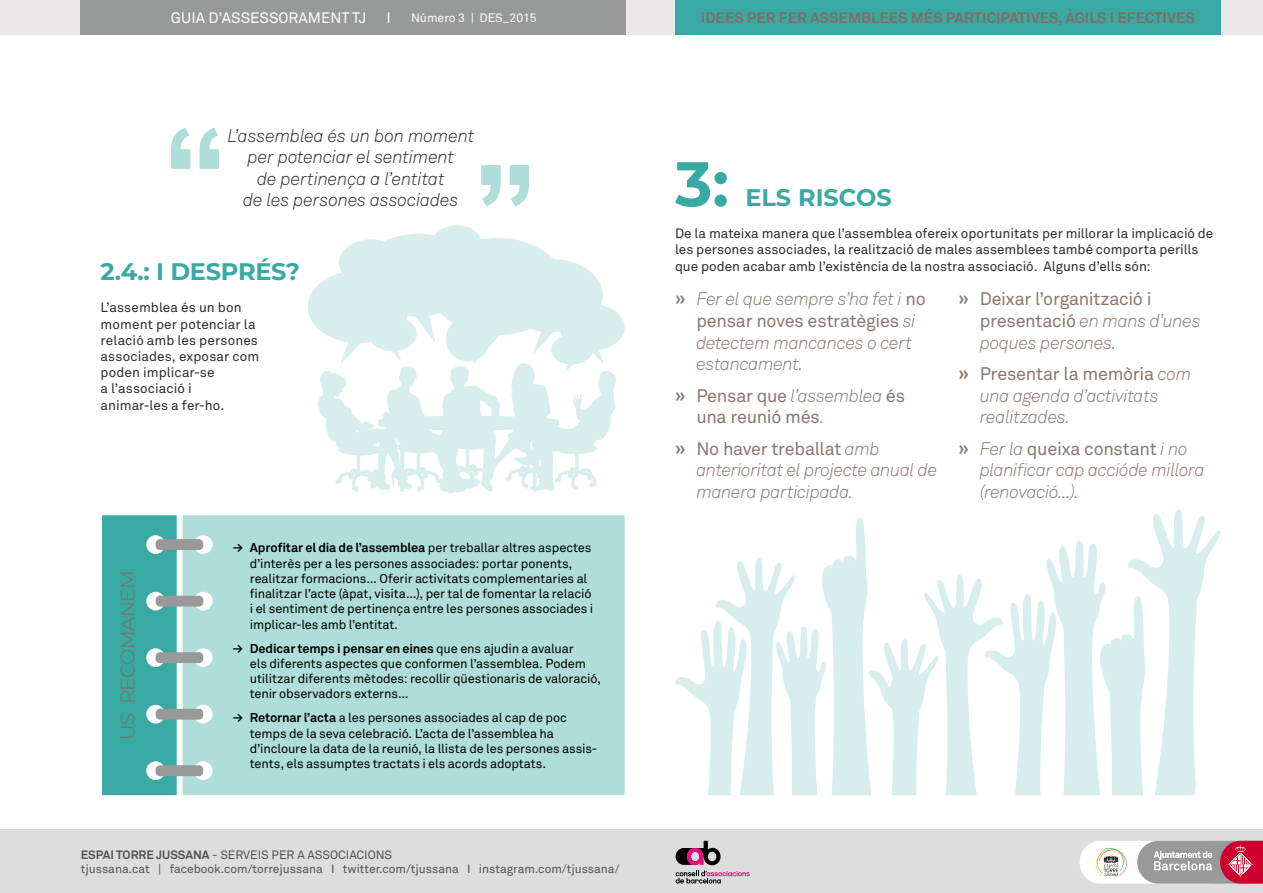
<style>
.page{position:relative;width:1263px;height:893px;background:#fff}
.page>*{position:absolute;margin:0;border:0;box-sizing:border-box;transform-origin:0 0}
.t1{font:700 63px "Montserrat";color:#38a9a3}
.t2{font:700 24px "Montserrat";letter-spacing:-.01em;color:#38a9a3}
.t3{font:300 19.5px "Montserrat";letter-spacing:-.02em;color:#816c63}
.t4{font:italic 18px/21.6px "Akkurat Light Pro";letter-spacing:-.02em;color:#8c776d}
.t5{font:18px/21.6px "Akkurat Pro";letter-spacing:-.015em;color:#8c776d}
.t6{font:italic 18px/21.6px "Akkurat Light Pro";letter-spacing:-.01em;color:#2c2c2b;text-align:center}
.t7{font:700 15px "Akkurat Pro";color:#816c63}
.t8{font:15px "Akkurat Pro";color:#fffefd}
.t9{font:13.5px/16.2px "Akkurat Pro";letter-spacing:.005em;color:#2c2c2b}
.t10{font:12.75px/15.3px "Akkurat Pro";letter-spacing:-.01em;color:#000}
.t11{font:12.15px "Akkurat Pro";color:#fffefd}
.t12{font:12px/14.4px "Akkurat Pro";color:#525252}
.s1{font-weight:700}
.s2{font-family:"Akkurat Pro";font-weight:700;font-style:normal}
.s3{font-family:"Akkurat Pro";font-style:normal}
.s4{font-family:"Akkurat Light Pro";font-style:italic}
</style>
<div class="page">
<div style="left:0;top:0;width:1263px;height:34px;background:#eae8e8"></div>
<div style="left:675px;top:0;width:546px;height:34px;background:#38a9a3"></div>
<div style="left:81px;top:0;width:545px;height:34px;background:#989999"></div>
<svg style="left:102px;top:515px;width:75px;height:280px;background:#42ada7"></svg>
<div style="left:183px;top:515px;width:442px;height:280px;background:#afddda"></div>
<div style="left:156px;top:539px;width:47px;height:11px;background:#989999;border-radius:4px"></div>
<div style="left:156px;top:596px;width:47px;height:11px;background:#989999;border-radius:4px"></div>
<div style="left:156px;top:652px;width:47px;height:11px;background:#989999;border-radius:4px"></div>
<div style="left:156px;top:709px;width:47px;height:11px;background:#989999;border-radius:4px"></div>
<div style="left:156px;top:765px;width:47px;height:11px;background:#989999;border-radius:4px"></div>
<svg style="left:481px;top:165px;width:48px;height:41px"></svg>
<svg style="left:171px;top:128px;width:48px;height:41px"></svg>
<svg style="left:318px;top:373px;width:298px;height:121px"></svg>
<svg style="left:308px;top:225px;width:317px;height:148px;fill:#d7eeed"></svg>
<svg style="left:675px;top:510px;width:546px;height:285px"></svg>
<div style="left:0;top:829px;width:1263px;height:64px;background:#dedddd"></div>
<svg style="left:675px;top:841px;width:75px;height:42px"></svg>
<svg style="left:1079px;top:841px;width:184px;height:43px;background:#c8a3aa"></svg>
<p class="t8" style="left:171px;top:9px;width:197px">GUIA D’ASSESSORAMENT TJ</p>
<p class="t11" style="left:411px;top:10px;width:127px">Número 3 | DES_2015</p>
<p class="t7" style="left:701px;top:8px;width:496px">IDEES PER FER ASSEMBLEES MÉS PARTICIPATIVES, ÀGILS I EFECTIVES</p>
<h3 class="t6" style="left:227px;top:125px;width:248px">L’assemblea és un bon moment per potenciar el sentiment<br>de pertinença a l’entitat<br>de les persones associades</h3>
<h2 class="t2" style="left:101px;top:256px;width:201px">2.4.: I DESPRÉS?</h2>
<p class="t9" style="left:101px;top:300px;width:160px">L’assemblea és un bon moment per potenciar la relació amb les persones associades, exposar com poden implicar-se<br>a l’associació i animar-les a fer-ho.</p>
<h3 class="t3" style="left:115px;top:740px;width:171px;rotate:-90deg">US RECOMANEM</h3>
<p class="t10" style="left:250px;top:540px;width:345px;text-indent:-17px"><span class="s1">→ Aprofitar el dia de l’assemblea</span> per treballar altres aspectes d’interès per a les persones associades: portar ponents, realitzar formacions... Oferir activitats complementaries al finalitzar l’acte (àpat, visita...), per tal de fomentar la relació i el sentiment de pertinença entre les persones associades i implicar-les amb l’entitat.</p>
<p class="t10" style="left:250px;top:641px;width:353px;text-indent:-17px"><span class="s1">→ Dedicar temps i pensar en eines</span> que ens ajudin a avaluar<br>els diferents aspectes que conformen l’assemblea. Podem utilitzar diferents mètodes: recollir qüestionaris de valoració, tenir observadors externs...</p>
<p class="t10" style="left:250px;top:710px;width:349px;text-indent:-17px"><span class="s1">→ Retornar l’acta</span> a les persones associades al cap de poc temps de la seva celebració. L’acta de l’assemblea ha d’incloure la data de la reunió, la llista de les persones assis&shy;tents, els assumptes tractats i els acords adoptats.</p>
<p class="t12" style="left:81px;top:847px;width:540px"><span class="s1">ESPAI TORRE JUSSANA</span> - SERVEIS PER A ASSOCIACIONS<br>tjussana.cat | facebook.com/torrejussana I twitter.com/tjussana I instagram.com/tjussana/</p>
<h1 class="t1" style="left:675px;top:142px;width:55px">3:</h1>
<h2 class="t2" style="left:745px;top:182px;width:148px">ELS RISCOS</h2>
<p class="t9" style="left:675px;top:226px;width:540px">De la mateixa manera que l’assemblea ofereix oportunitats per millorar la implicació de les persones associades, la realització de males assemblees també comporta perills que poden acabar amb l’existència de la nostra associació. Alguns d’ells són:</p>
<h3 class="t4" style="left:675px;top:289px;width:252px"><span class="s2">»</span> Fer el que sempre s’ha fet i <span class="s3">no</span></h3>
<h3 class="t5" style="left:696px;top:310px;width:221px">pensar noves estratègies <span class="s4">si</span></h3>
<h3 class="t4" style="left:696px;top:332px;width:217px">detectem mancances o cert estancament.</h3>
<h3 class="t5" style="left:696px;top:385px;width:210px;text-indent:-21px"><span class="s1">»</span> Pensar que <span class="s4">l’assemblea</span> és una reunió més<span class="s4">.</span></h3>
<h3 class="t5" style="left:675px;top:438px;width:206px"><span class="s1">»</span> No haver treballat <span class="s4">amb</span></h3>
<h3 class="t4" style="left:696px;top:459px;width:242px">anterioritat el projecte anual de manera participada.</h3>
<h3 class="t5" style="left:958px;top:289px;width:195px"><span class="s1">»</span> Deixar l’organització i</h3>
<h3 class="t4" style="left:980px;top:310px;width:222px"><span class="s3">presentació</span> en mans d’unes poques persones.</h3>
<h3 class="t5" style="left:958px;top:363px;width:235px"><span class="s1">»</span> Presentar la memòria <span class="s4">com</span></h3>
<h3 class="t4" style="left:980px;top:385px;width:180px">una agenda d’activitats realitzades.</h3>
<h3 class="t5" style="left:958px;top:438px;width:231px"><span class="s1">»</span> <span class="s4">Fer la</span> queixa constant <span class="s4">i no</span></h3>
<h3 class="t4" style="left:980px;top:459px;width:227px">planificar cap accióde millora (renovació...).</h3>
</div>
